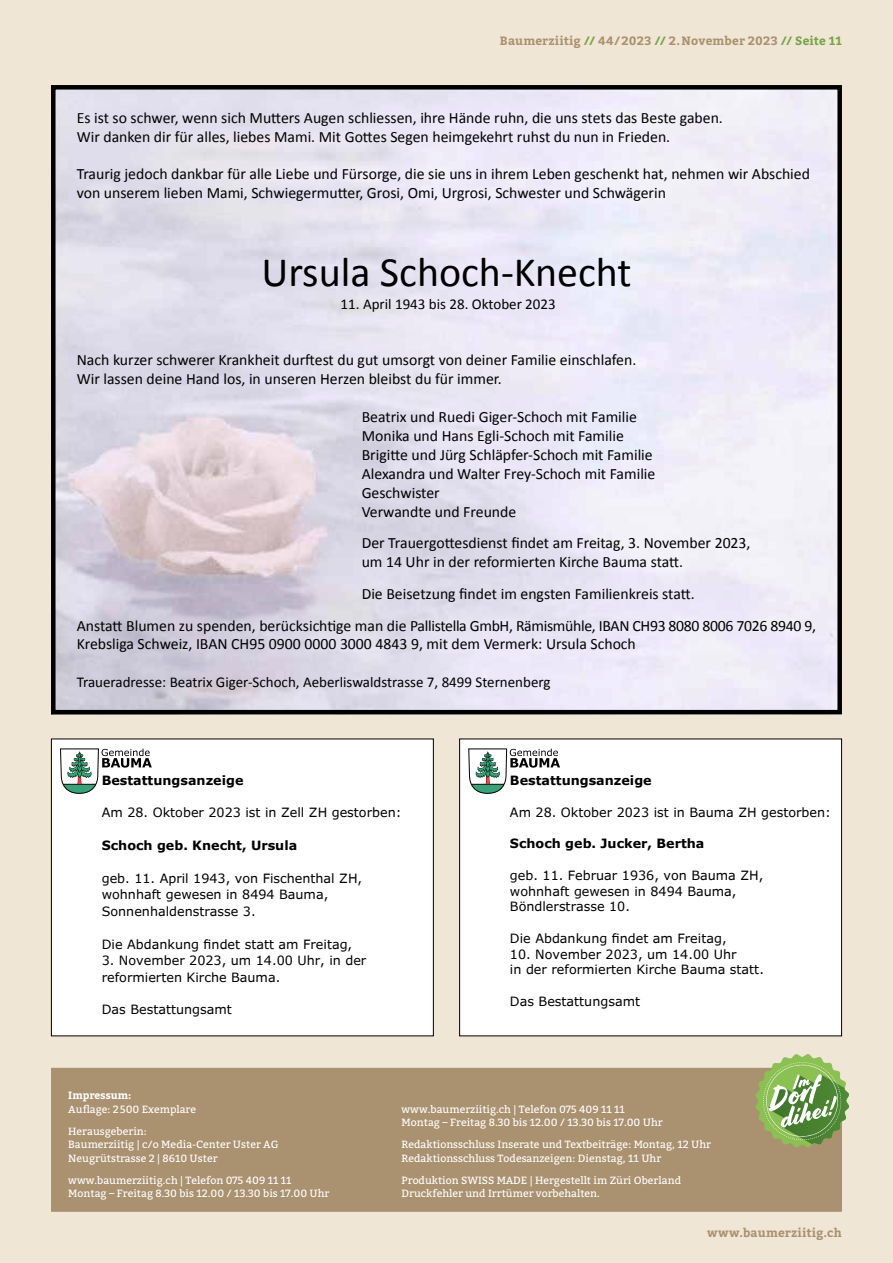
<style>
.page{position:relative;width:893px;height:1263px;background:#f0e6d5}
.page>*{position:absolute;margin:0;border:0;box-sizing:border-box;transform-origin:0 0}
.t1{font:42px "Calibri";color:#000}
.t2{font:15.75px/18.9px "Calibri";color:#000}
.t3{font:15px "Calibri";color:#000}
.t4{font:12.75px/15.8px "Verdana Pro";color:#000}
.t5{font:700 12.75px "Verdana Pro";color:#000}
.t6{font:700 12px "Bitter";letter-spacing:.015em;color:#aa916f}
.t7{font:10.5px/13.5px "Bitter";color:#fff}
.t8{font:700 10.5px "Bitter";color:#fff}
.s1{color:#77a447}
</style>
<div class="page">
<img style="left:56px;top:90px;width:781px;height:619px">
<div style="left:51px;top:85px;width:791px;height:629px;border:4px solid #000"></div>
<div style="left:460px;top:739px;width:382px;height:297px;background:#fff"></div>
<div style="left:459px;top:738px;width:383px;height:298px;border:1px solid #000"></div>
<svg style="left:468px;top:749px;width:92px;height:45px"></svg>
<div style="left:51px;top:739px;width:382px;height:297px;background:#fff"></div>
<div style="left:51px;top:738px;width:383px;height:298px;border:1px solid #000"></div>
<svg style="left:60px;top:749px;width:92px;height:45px"></svg>
<div style="left:51px;top:1068px;width:791px;height:144px;background:#aa916f"></div>
<svg style="left:755px;top:1054px;width:94px;height:93px;background:#97b473"></svg>
<p class="t6" style="left:500px;top:31px;width:344px">Baumerziitig <span class="s1">//</span> 44/ 2023 <span class="s1">//</span> 2.November 2023 <span class="s1">// Seite 11</span></p>
<p class="t2" style="left:77px;top:107px;width:648px">Es ist so schwer, wenn sich Mutters Augen schliessen, ihre Hände ruhn, die uns stets das Beste gaben.<br>Wir danken dir für alles, liebes Mami. Mit Gottes Segen heimgekehrt ruhst du nun in Frieden.</p>
<p class="t2" style="left:77px;top:164px;width:735px">Traurig jedoch dankbar für alle Liebe und Fürsorge, die sie uns in ihrem Leben geschenkt hat, nehmen wir Abschied von unserem lieben Mami, Schwiegermutter, Grosi, Omi, Urgrosi, Schwester und Schwägerin</p>
<h1 class="t1" style="left:261px;top:243px;width:372px">Ursula Schoch-Knecht</h1>
<p class="t3" style="left:341px;top:293px;width:217px">11. April 1943 bis 28. Oktober 2023</p>
<p class="t2" style="left:77px;top:350px;width:561px">Nach kurzer schwerer Krankheit durftest du gut umsorgt von deiner Familie einschlafen.<br>Wir lassen deine Hand los, in unseren Herzen bleibst du für immer.</p>
<p class="t2" style="left:362px;top:407px;width:295px">Beatrix und Ruedi Giger-Schoch mit Familie Monika und Hans Egli-Schoch mit Familie Brigitte und Jürg Schläpfer-Schoch mit Familie Alexandra und Walter Frey-Schoch mit Familie Geschwister<br>Verwandte und Freunde</p>
<p class="t2" style="left:362px;top:533px;width:390px">Der Trauergottesdienst findet am Freitag, 3. November 2023, um 14 Uhr in der reformierten Kirche Bauma statt.</p>
<p class="t2" style="left:77px;top:577px;width:741px;line-height:31.7px;text-indent:285px">Die Beisetzung findet im engsten Familienkreis statt.<br>Anstatt Blumen zu spenden, berücksichtige man die Pallistella GmbH, Rämismühle, IBAN CH93 8080 8006 7026 8940 9,</p>
<p class="t2" style="left:77px;top:634px;width:561px">Krebsliga Schweiz, IBAN CH95 0900 0000 3000 4843 9, mit dem Vermerk: Ursula Schoch</p>
<p class="t3" style="left:77px;top:672px;width:475px">Traueradresse: Beatrix Giger-Schoch, Aeberliswaldstrasse 7, 8499 Sternenberg</p>
<p class="t5" style="left:102px;top:772px;width:143px">Bestattungsanzeige</p>
<p class="t4" style="left:102px;top:805px;width:301px">Am 28. Oktober 2023 ist in Zell ZH gestorben:</p>
<p class="t5" style="left:102px;top:837px;width:197px">Schoch geb. Knecht, Ursula</p>
<p class="t4" style="left:102px;top:870px;width:262px;line-height:16.5px">geb. 11. April 1943, von Fischenthal ZH, wohnhaft gewesen in 8494 Bauma,<br>Sonnenhaldenstrasse 3.</p>
<p class="t4" style="left:102px;top:936px;width:252px">Die Abdankung findet statt am Freitag,</p>
<p class="t4" style="left:102px;top:952px;width:266px;line-height:16.5px">3. November 2023, um 14.00 Uhr, in der reformierten Kirche Bauma.</p>
<p class="t4" style="left:102px;top:1002px;width:132px">Das Bestattungsamt</p>
<p class="t5" style="left:510px;top:772px;width:143px">Bestattungsanzeige</p>
<p class="t4" style="left:510px;top:804px;width:323px">Am 28. Oktober 2023 ist in Bauma ZH gestorben:</p>
<p class="t5" style="left:510px;top:835px;width:196px">Schoch geb. Jucker, Bertha</p>
<p class="t4" style="left:510px;top:867px;width:255px">geb. 11. Februar 1936, von Bauma ZH, wohnhaft gewesen in 8494 Bauma,<br>Böndlerstrasse 10.</p>
<p class="t4" style="left:510px;top:930px;width:218px">Die Abdankung findet am Freitag,</p>
<p class="t4" style="left:510px;top:946px;width:255px">10. November 2023, um 14.00 Uhr<br>in der reformierten Kirche Bauma statt.</p>
<p class="t4" style="left:510px;top:993px;width:132px">Das Bestattungsamt</p>
<p class="t8" style="left:68px;top:1087px;width:65px">Impressum:</p>
<p class="t7" style="left:68px;top:1098px;width:129px;line-height:22px">Auflage: 2500 Exemplare<br>Herausgeberin:</p>
<p class="t7" style="left:68px;top:1137px;width:212px">Baumerziitig | c/o Media-Center Uster AG<br>Neugrütstrasse 2 | 8610 Uster</p>
<p class="t7" style="left:68px;top:1173px;width:263px">www.baumerziitig.ch | Telefon 075 409 11 11<br>Montag – Freitag 8.30 bis 12.00 / 13.30 bis 17.00 Uhr</p>
<p class="t7" style="left:402px;top:1102px;width:263px">www.baumerziitig.ch | Telefon 075 409 11 11<br>Montag – Freitag 8.30 bis 12.00 / 13.30 bis 17.00 Uhr</p>
<p class="t7" style="left:402px;top:1137px;width:311px">Redaktionsschluss Inserate und Textbeiträge: Montag, 12 Uhr<br>Redaktionsschluss Todesanzeigen: Dienstag, 11 Uhr</p>
<p class="t7" style="left:402px;top:1173px;width:281px">Produktion SWISS MADE | Hergestellt im Züri Oberland<br>Druckfehler und Irrtümer vorbehalten.</p>
<p class="t6" style="left:707px;top:1224px;width:136px">www.baumerziitig.ch</p>
</div>
